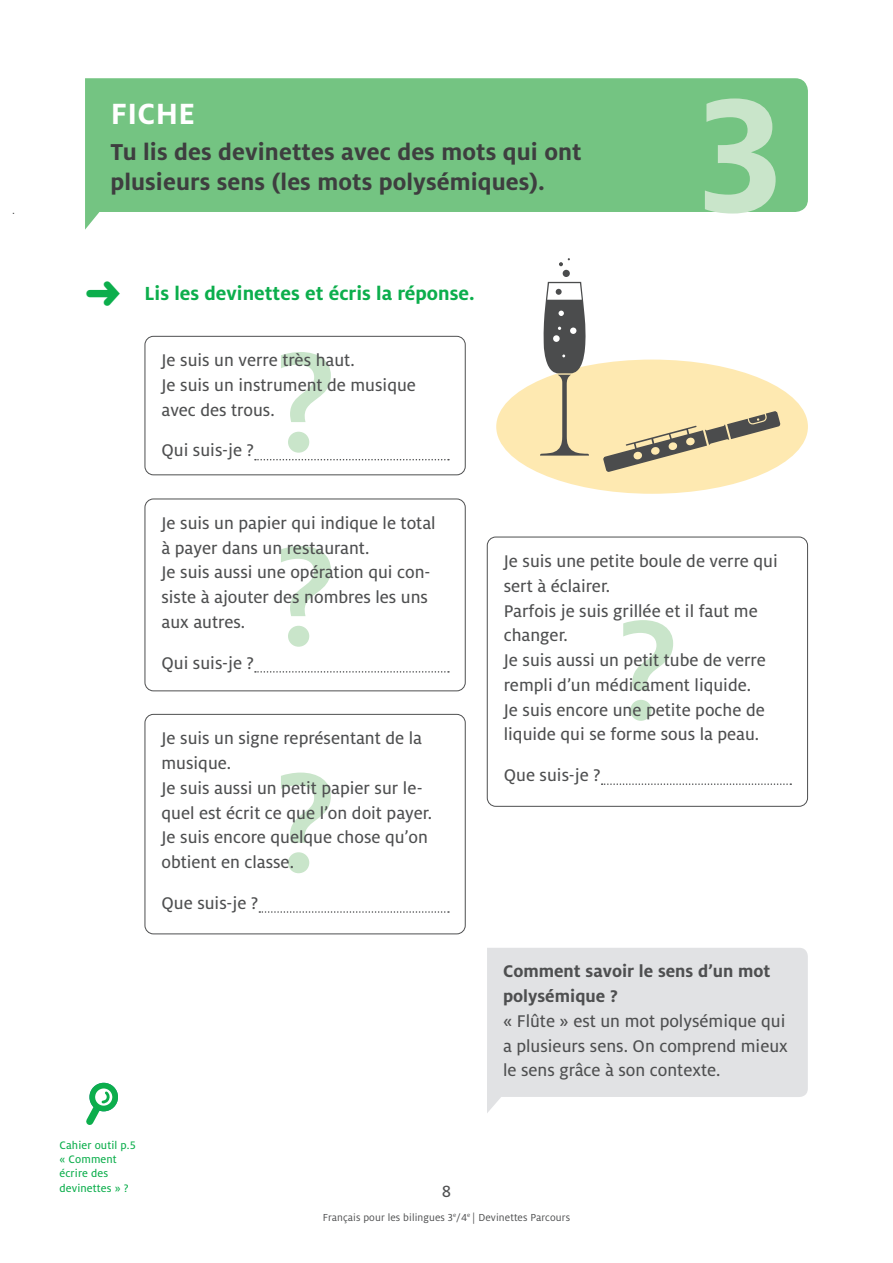
<style>
.page{position:relative;width:893px;height:1263px;background:#fff}
.page>*{position:absolute;margin:0;border:0;box-sizing:border-box;transform-origin:0 0}
.t1{font:700 180px "Milo OT";color:#c9e5ca}
.t2{font:500 157.5px "Milo OT";color:#c9e5ca}
.t3{font:700 32.4px "Milo OT";letter-spacing:.015em;color:#fff}
.t4{font:700 25.5px/30px "Milo OT";letter-spacing:.005em;color:#3e3e3f}
.t5{font:700 21px "Milo OT";color:#0cae4c}
.t6{font:18.75px/24.8px "Milo OT Text";color:#4e4f50}
.t7{font:700 18.75px/24.8px "Milo OT";color:#4e4f50}
.t8{font:18px "Milo OT Text";color:#4e4f50}
.t9{font:12px/14.4px "Milo OT Text";letter-spacing:.01em;color:#0cae4c}
.t10{font:11.25px "Milo OT";letter-spacing:.01em;color:#4e4f50}
.s1{color:#fff}
</style>
<div class="page">
<svg style="left:602px;top:783px;width:189px;height:2px"></svg>
<div style="left:487px;top:537px;width:321px;height:270px;border:1px solid #4e4f50;border-radius:9px"></div>
<div style="left:89px;top:1083px;width:29px;height:28px;border:6px solid #0cae4c;border-radius:50%"></div>
<svg style="left:86px;top:1089px;width:25px;height:36px"></svg>
<div style="left:496px;top:360px;width:312px;height:134px;background:#fee9b1;border-radius:50%"></div>
<svg style="left:559px;top:258px;width:11px;height:8px"></svg>
<div style="left:563px;top:270px;width:7px;height:7px;background:#4b4c4d;border-radius:50%"></div>
<svg style="left:540px;top:282px;width:49px;height:174px"></svg>
<svg style="left:603px;top:411px;width:178px;height:61px"></svg>
<svg style="left:487px;top:948px;width:321px;height:165px;background:#e3e4e6"></svg>
<svg style="left:255px;top:671px;width:194px;height:2px"></svg>
<div style="left:145px;top:499px;width:321px;height:192px;border:1px solid #4e4f50;border-radius:9px"></div>
<svg style="left:255px;top:459px;width:194px;height:1px"></svg>
<div style="left:145px;top:336px;width:321px;height:139px;border:1px solid #4e4f50;border-radius:9px"></div>
<svg style="left:259px;top:911px;width:190px;height:2px"></svg>
<div style="left:145px;top:714px;width:321px;height:220px;border:1px solid #4e4f50;border-radius:9px"></div>
<svg style="left:85px;top:78px;width:723px;height:152px;background:#84cb90"></svg>
<h3 class="t3" style="left:111px;top:96px;width:86px">FICHE</h3>
<h1 class="t1" style="left:689px;top:54px;width:102px">3</h1>
<h3 class="t4" style="left:111px;top:137px;width:473px">Tu lis des devinettes avec des mots qui ont plusieurs sens (les mots polysémiques).</h3>
<p class="t5" style="left:85px;top:281px;width:391px">➜ Lis les devinettes et écris la réponse.</p>
<p class="t9" style="left:60px;top:1137px;width:78px">Cahier outil p.5 « Comment écrire des devinettes » ?</p>
<h2 class="t2" style="left:273px;top:315px;width:66px">?</h2>
<p class="t6" style="left:161px;top:348px;width:256px">Je suis un verre très haut.<br>Je suis un instrument de musique avec des trous.</p>
<p class="t6" style="left:161px;top:438px;width:104px">Qui suis-je ?<span class="s1">n</span></p>
<p class="t6" style="left:161px;top:511px;width:276px">Je suis un papier qui indique le total à payer dans un restaurant.<br>Je suis aussi une opération qui con&shy;siste à ajouter des nombres les uns aux autres.</p>
<p class="t6" style="left:161px;top:650px;width:104px">Qui suis-je ?<span class="s1">n</span></p>
<h2 class="t2" style="left:273px;top:509px;width:66px">?</h2>
<p class="t6" style="left:161px;top:726px;width:272px">Je suis un signe représentant de la musique.<br>Je suis aussi un petit papier sur le&shy;quel est écrit ce que l’on doit payer.<br>Je suis encore quelque chose qu’on obtient en classe.</p>
<p class="t6" style="left:161px;top:890px;width:108px">Que suis-je ?<span class="s1">n</span></p>
<h2 class="t2" style="left:273px;top:735px;width:66px">?</h2>
<p class="t8" style="left:441px;top:1181px;width:12px">8</p>
<p class="t6" style="left:504px;top:549px;width:275px">Je suis une petite boule de verre qui sert à éclairer.<br>Parfois je suis grillée et il faut me changer.<br>Je suis aussi un petit tube de verre rempli d’un médicament liquide.<br>Je suis encore une petite poche de liquide qui se forme sous la peau.</p>
<p class="t6" style="left:504px;top:763px;width:108px">Que suis-je ?<span class="s1">n</span></p>
<h2 class="t2" style="left:615px;top:583px;width:66px">?</h2>
<p class="t7" style="left:503px;top:959px;width:269px">Comment savoir le sens d’un mot polysémique ?</p>
<p class="t6" style="left:503px;top:1009px;width:286px">« Flûte » est un mot polysémique qui a plusieurs sens. On comprend mieux le sens grâce à son contexte.</p>
<p class="t10" style="left:323px;top:1211px;width:249px">Français pour les bilingues 3<sup>e</sup>/4<sup>e</sup> | Devinettes Parcours</p>
</div>
